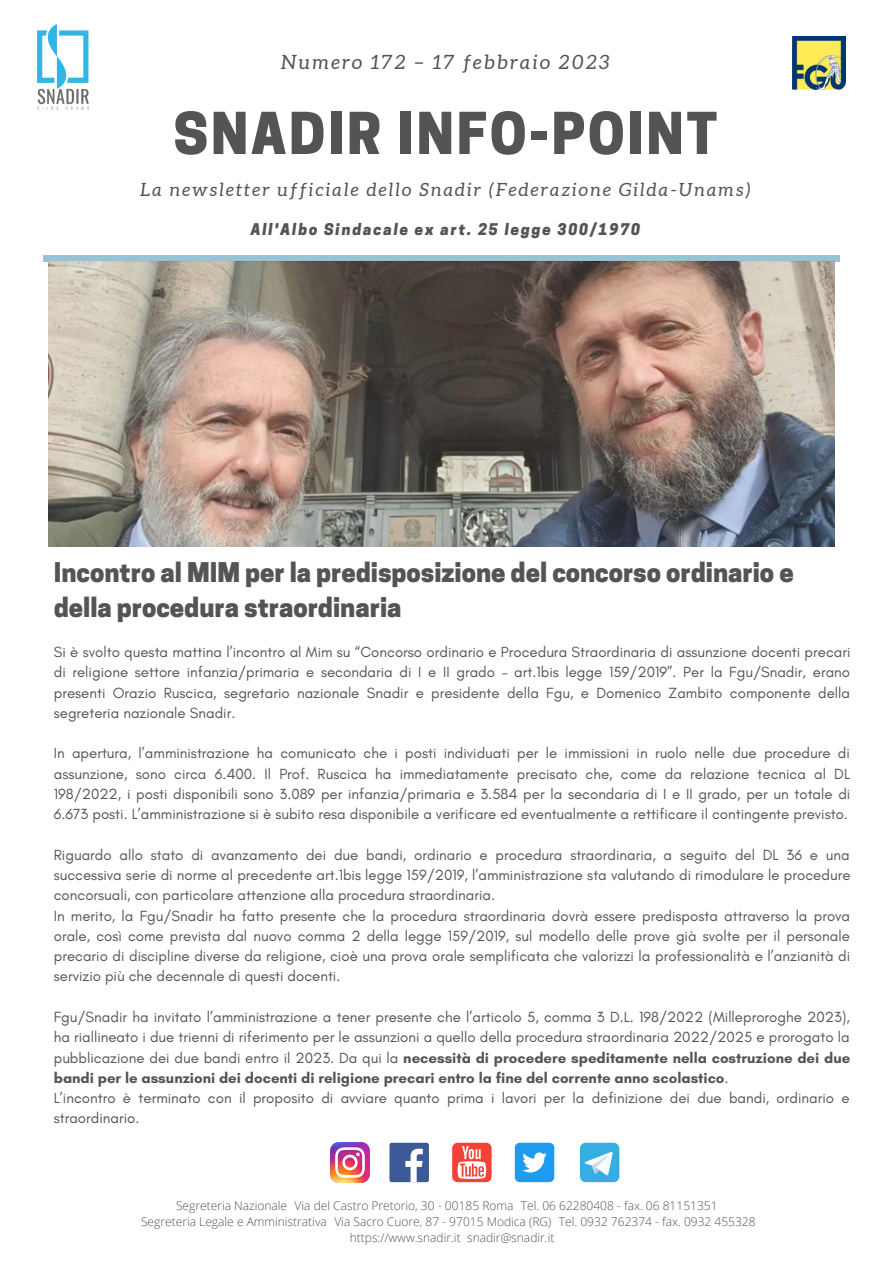
<style>
.page{position:relative;width:894px;height:1264px;background:#fff}
.page>*{position:absolute;margin:0;border:0;box-sizing:border-box;transform-origin:0 0}
.t1{font:800 54.15px "Cooper Hewitt";letter-spacing:.05em;color:#545454}
.t2{font:800 25.5px/35px "Cooper Hewitt";color:#545454}
.t3{font:italic 19.65px "Aleo";letter-spacing:.12em;color:#545454}
.t4{font:italic 18.15px "Aleo";letter-spacing:.12em;color:#545454}
.t5{font:italic 800 15.15px "Cooper Hewitt";letter-spacing:.12em;color:#545454}
.t6{font:15px/20.2px "Glacial Indifference";color:#545454;text-align:justify}
.t7{font:300 12px "Open Sans";color:#545454}
.s1{font-weight:700}
</style>
<div class="page">
<div style="left:43px;top:255px;width:796px;height:6px;background:#98c3d5"></div>
<img style="left:37px;top:25px;width:52px;height:84px">
<img style="left:792px;top:36px;width:53px;height:53px">
<img style="left:330px;top:1142px;width:39px;height:40px">
<div style="left:389px;top:1142px;width:40px;height:40px;background:#3d5a98;border-radius:2px"></div>
<svg style="left:405px;top:1148px;width:17px;height:34px"></svg>
<div style="left:452px;top:1142px;width:39px;height:40px;background:#f44336;border-radius:5px"></div>
<svg style="left:457px;top:1146px;width:29px;height:32px"></svg>
<div style="left:514px;top:1142px;width:40px;height:40px;background:#1d9bf0;border-radius:5px"></div>
<svg style="left:522px;top:1152px;width:24px;height:20px"></svg>
<svg style="left:579px;top:1142px;width:40px;height:40px"></svg>
<img style="left:49px;top:262px;width:785px;height:285px">
<h3 class="t3" style="left:281px;top:51px;width:330px">Numero 172 – 17 febbraio 2023</h3>
<h1 class="t1" style="left:173px;top:113px;width:545px">SNADIR INFO-POINT</h1>
<p class="t4" style="left:140px;top:180px;width:611px">La newsletter ufficiale dello Snadir (Federazione Gilda-Unams)</p>
<p class="t5" style="left:251px;top:223px;width:391px">All'Albo Sindacale ex art. 25 legge 300/1970</p>
<h2 class="t2" style="left:54px;top:558px;width:741px">Incontro al MIM per la predisposizione del concorso ordinario e della procedura straordinaria</h2>
<p class="t6" style="left:54px;top:641px;width:798px">Si è svolto questa mattina l’incontro al Mim su “Concorso ordinario e Procedura Straordinaria di assunzione docenti precari di religione settore infanzia/primaria e secondaria di I e II grado – art.1bis legge 159/2019”. Per la Fgu/Snadir, erano presenti Orazio Ruscica, segretario nazionale Snadir e presidente della Fgu, e Domenico Zambito componente della segreteria nazionale Snadir.</p>
<p class="t6" style="left:54px;top:743px;width:797px">In apertura, l’amministrazione ha comunicato che i posti individuati per le immissioni in ruolo nelle due procedure di assunzione, sono circa 6.400. Il Prof. Ruscica ha immediatamente precisato che, come da relazione tecnica al DL 198/2022, i posti disponibili sono 3.089 per infanzia/primaria e 3.584 per la secondaria di I e II grado, per un totale di 6.673 posti. L’amministrazione si è subito resa disponibile a verificare ed eventualmente a rettificare il contingente previsto.</p>
<p class="t6" style="left:54px;top:844px;width:798px;text-align:left">Riguardo allo stato di avanzamento dei due bandi, ordinario e procedura straordinaria, a seguito del DL 36 e una successiva serie di norme al precedente art.1bis legge 159/2019, l’amministrazione sta valutando di rimodulare le procedure concorsuali, con particolare attenzione alla procedura straordinaria.<br>In merito, la Fgu/Snadir ha fatto presente che la procedura straordinaria dovrà essere predisposta attraverso la prova orale, così come prevista dal nuovo comma 2 della legge 159/2019, sul modello delle prove già svolte per il personale precario di discipline diverse da religione, cioè una prova orale semplificata che valorizzi la professionalità e l’anzianità di servizio più che decennale di questi docenti.</p>
<p class="t6" style="left:54px;top:1006px;width:797px;text-align:left">Fgu/Snadir ha invitato l’amministrazione a tener presente che l’articolo 5, comma 3 D.L. 198/2022 (Milleproroghe 2023), ha riallineato i due trienni di riferimento per le assunzioni a quello della procedura straordinaria 2022/2025 e prorogato la pubblicazione dei due bandi entro il 2023. Da qui la <span class="s1">necessità di procedere speditamente nella costruzione dei due bandi per le assunzioni dei docenti di religione precari entro la fine del corrente anno scolastico</span>.<br>L’incontro è terminato con il proposito di avviare quanto prima i lavori per la definizione dei due bandi, ordinario e straordinario.</p>
<p class="t7" style="left:176px;top:1197px;width:543px">Segreteria Nazionale Via del Castro Pretorio, 30 - 00185 Roma Tel. 06 62280408 - fax. 06 81151351</p>
<p class="t7" style="left:141px;top:1213px;width:616px">Segreteria Legale e Amministrativa Via Sacro Cuore, 87 - 97015 Modica (RG) Tel. 0932 762374 - fax. 0932 455328</p>
<p class="t7" style="left:349px;top:1229px;width:206px">https://www.snadir.it snadir@snadir.it</p>
</div>
